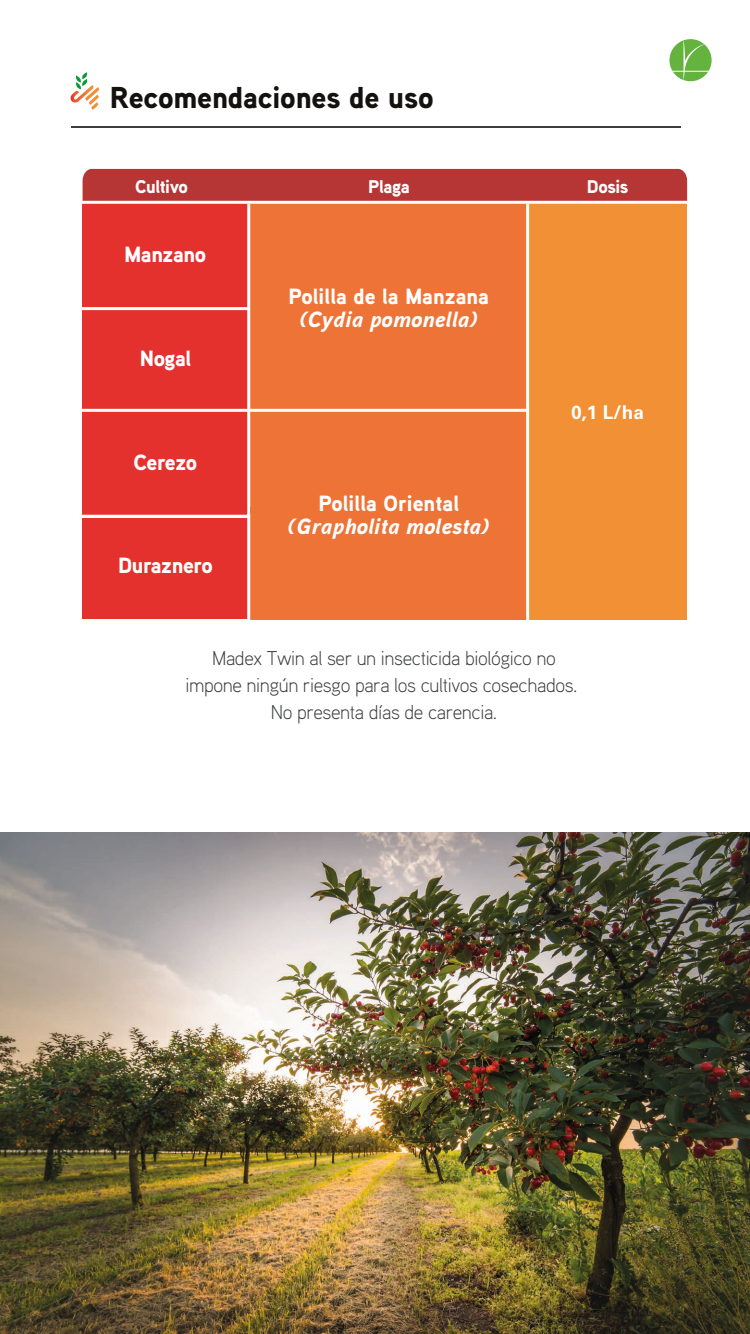
<style>
.page{position:relative;width:750px;height:1334px;background:#fff}
.page>*{position:absolute;margin:0;border:0;box-sizing:border-box;transform-origin:0 0}
.t1{font:900 30.2px "Aaux Pro";letter-spacing:-.005em;color:#13120e}
.t2{font:900 22px "Aaux Pro";letter-spacing:-.01em;color:#fff}
.t3{font:italic 900 22px "Aaux Pro";color:#fff}
.t4{font:20px/27px "Aaux Pro Light OSF";letter-spacing:-.02em;color:#3a3b3b;text-align:center}
.t5{font:700 19px "Univers LT Std";color:#fff}
.t6{font:900 18.4px "Aaux Pro";letter-spacing:-.025em;color:#fff}
</style>
<div class="page">
<hr style="left:72px;top:126px;width:609px;height:2px;background:#3b3f37">
<svg style="left:669px;top:39px;width:43px;height:42px"></svg>
<svg style="left:671px;top:39px;width:39px;height:42px"></svg>
<svg style="left:70px;top:72px;width:29px;height:38px"></svg>
<div style="left:528px;top:182px;width:159px;height:438px;background:#f19035"></div>
<div style="left:83px;top:202px;width:218px;height:147px;background:#e4312e"></div>
<div style="left:250px;top:202px;width:278px;height:156px;background:#ee7336"></div>
<div style="left:83px;top:343px;width:218px;height:173px;background:#e4312e"></div>
<div style="left:250px;top:335px;width:278px;height:181px;background:#ee7336"></div>
<div style="left:83px;top:169px;width:604px;height:32px;background:#b63636"></div>
<hr style="left:80px;top:201px;width:618px;height:3px;background:#fff">
<hr style="left:80px;top:409px;width:449px;height:3px;background:#fff">
<hr style="left:80px;top:515px;width:168px;height:3px;background:#fff">
<hr style="left:80px;top:307px;width:168px;height:3px;background:#fff">
<hr style="left:247px;top:204px;width:3px;height:317px;background:#fff">
<div style="left:83px;top:518px;width:218px;height:101px;background:#e4312e"></div>
<div style="left:250px;top:507px;width:278px;height:112px;background:#ee7336"></div>
<hr style="left:247px;top:514px;width:3px;height:119px;background:#fff">
<hr style="left:526px;top:204px;width:3px;height:432px;background:#fff">
<img style="left:0;top:833px;width:750px;height:501px">
<h1 class="t1" style="left:110px;top:78px;width:325px">Recomendaciones de uso</h1>
<p class="t6" style="left:135px;top:175px;width:54px">Cultivo</p>
<p class="t6" style="left:587px;top:175px;width:43px">Dosis</p>
<p class="t6" style="left:368px;top:175px;width:43px">Plaga</p>
<p class="t2" style="left:125px;top:241px;width:83px">Manzano</p>
<p class="t2" style="left:140px;top:344px;width:53px">Nogal</p>
<p class="t2" style="left:134px;top:448px;width:65px">Cerezo</p>
<p class="t2" style="left:118px;top:551px;width:96px">Duraznero</p>
<p class="t2" style="left:289px;top:282px;width:202px">Polilla de la Manzana</p>
<p class="t3" style="left:300px;top:305px;width:180px">(Cydia pomonella)</p>
<p class="t2" style="left:319px;top:490px;width:142px">Polilla Oriental</p>
<p class="t3" style="left:288px;top:513px;width:203px">(Grapholita molesta)</p>
<p class="t5" style="left:571px;top:401px;width:74px">0,1 L/ha</p>
<p class="t4" style="left:185px;top:644px;width:394px">Madex Twin al ser un insecticida biológico no impone ningún riesgo para los cultivos cosechados.<br>No presenta días de carencia.</p>
</div>
